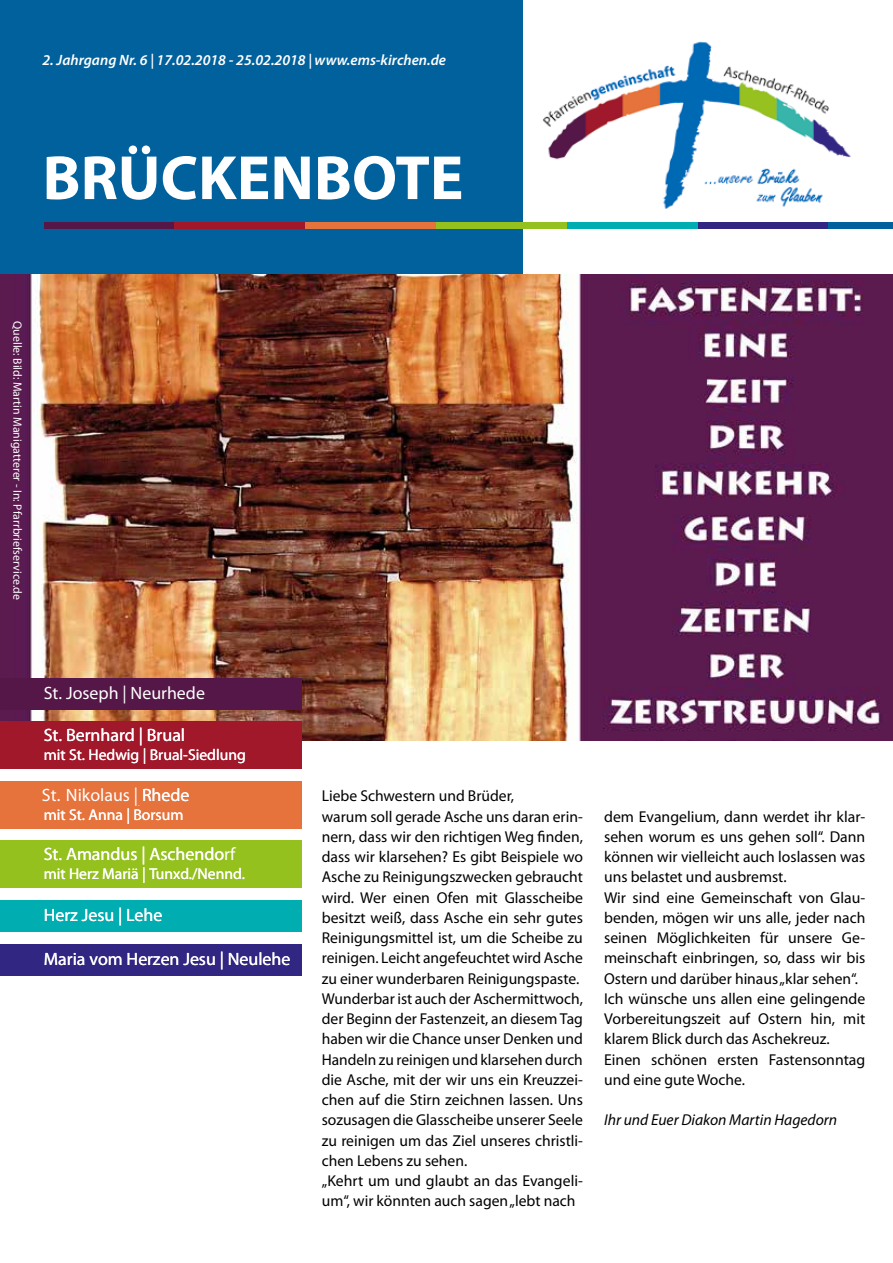
<style>
.page{position:relative;width:893px;height:1263px;background:#fff}
.page>*{position:absolute;margin:0;border:0;box-sizing:border-box;transform-origin:0 0}
.t1{font:700 63px "Myriad Pro";color:#fff}
.t2{font:17.85px "Myriad Pro";color:#fff}
.t3{font:15.75px/20.2px "Myriad Pro";color:#000}
.t4{font:italic 15.75px "Myriad Pro";color:#000}
.t5{font:15.6px "Myriad Pro";color:#fff}
.t6{font:italic 600 15px "Myriad Pro";color:#fff}
.t7{font:12px "Myriad Pro";color:#fff}
</style>
<div class="page">
<div style="left:0;top:0;width:522px;height:285px;background:#00619d"></div>
<img style="left:542px;top:41px;width:309px;height:168px">
<div style="left:43px;top:222px;width:131px;height:6px;background:#541747"></div>
<div style="left:697px;top:222px;width:131px;height:6px;background:#312783"></div>
<div style="left:567px;top:222px;width:130px;height:6px;background:#00adb1"></div>
<div style="left:436px;top:222px;width:131px;height:6px;background:#95c11f"></div>
<div style="left:305px;top:222px;width:131px;height:6px;background:#e6723c"></div>
<div style="left:174px;top:222px;width:131px;height:6px;background:#a1182b"></div>
<div style="left:828px;top:222px;width:65px;height:6px;background:#00619d"></div>
<img style="left:0;top:275px;width:893px;height:465px">
<div style="left:0;top:944px;width:301px;height:32px;background:#312783"></div>
<div style="left:0;top:900px;width:301px;height:32px;background:#00adb1"></div>
<div style="left:0;top:840px;width:301px;height:48px;background:#95c11f"></div>
<div style="left:0;top:721px;width:301px;height:48px;background:#a1182b"></div>
<div style="left:0;top:781px;width:301px;height:47px;background:#e6723c"></div>
<div style="left:0;top:678px;width:301px;height:32px;background:#541747"></div>
<p class="t6" style="left:43px;top:51px;width:405px">2. Jahrgang Nr. 6 | 17.02.2018 - 25.02.2018 | www.ems-kirchen.de</p>
<h1 class="t1" style="left:43px;top:137px;width:422px">BRÜCKENBOTE</h1>
<p class="t7" style="left:25px;top:321px;width:280px;rotate:90deg">Quelle: Bild: Martin Manigatterer - In: Pfarrbriefservice.de</p>
<p class="t2" style="left:44px;top:682px;width:163px">St. Joseph | Neurhede</p>
<p class="t2" style="left:44px;top:724px;width:143px">St. Bernhard | Brual</p>
<p class="t5" style="left:44px;top:745px;width:204px">mit St. Hedwig | Brual-Siedlung</p>
<p class="t2" style="left:42px;top:784px;width:143px">St. Bernhard | Brual</p>
<p class="t2" style="left:66px;top:784px;width:125px">Nikolaus | Rhede</p>
<p class="t5" style="left:44px;top:805px;width:141px">mit St. Anna | Borsum</p>
<p class="t2" style="left:44px;top:843px;width:193px">St. Amandus | Aschendorf</p>
<p class="t5" style="left:44px;top:864px;width:203px">mit Herz Mariä | Tunxd./Nennd.</p>
<p class="t2" style="left:44px;top:904px;width:120px">Herz Jesu | Lehe</p>
<p class="t2" style="left:44px;top:948px;width:248px">Maria vom Herzen Jesu | Neulehe</p>
<p class="t3" style="left:322px;top:786px;width:263px">Liebe Schwestern und Brüder,<br>warum soll gerade Asche uns daran erin&shy;nern, dass wir den richtigen Weg finden, dass wir klarsehen? Es gibt Beispiele wo Asche zu Reinigungszwecken gebraucht wird. Wer einen Ofen mit Glasscheibe besitzt weiß, dass Asche ein sehr gutes Reinigungsmittel ist, um die Scheibe zu reinigen. Leicht angefeuchtet wird Asche zu einer wunderbaren Reinigungspaste.<br>Wunderbar ist auch der Aschermittwoch, der Beginn der Fastenzeit, an diesem Tag haben wir die Chance unser Denken und Handeln zu reinigen und klarsehen durch die Asche, mit der wir uns ein Kreuzzei&shy;chen auf die Stirn zeichnen lassen. Uns sozusagen die Glasscheibe unserer Seele zu reinigen um das Ziel unseres christli&shy;chen Lebens zu sehen.<br>„Kehrt um und glaubt an das Evangeli&shy;um“, wir könnten auch sagen „lebt nach</p>
<p class="t3" style="left:604px;top:806px;width:263px">dem Evangelium, dann werdet ihr klar&shy;sehen worum es uns gehen soll“. Dann können wir vielleicht auch loslassen was uns belastet und ausbremst.<br>Wir sind eine Gemeinschaft von Glau&shy;benden, mögen wir uns alle, jeder nach seinen Möglichkeiten für unsere Ge&shy;meinschaft einbringen, so, dass wir bis Ostern und darüber hinaus „klar sehen“.<br>Ich wünsche uns allen eine gelingende Vorbereitungszeit auf Ostern hin, mit klarem Blick durch das Aschekreuz.<br>Einen schönen ersten Fastensonntag und eine gute Woche.</p>
<p class="t4" style="left:604px;top:1110px;width:235px">Ihr und Euer Diakon Martin Hagedorn</p>
</div>
